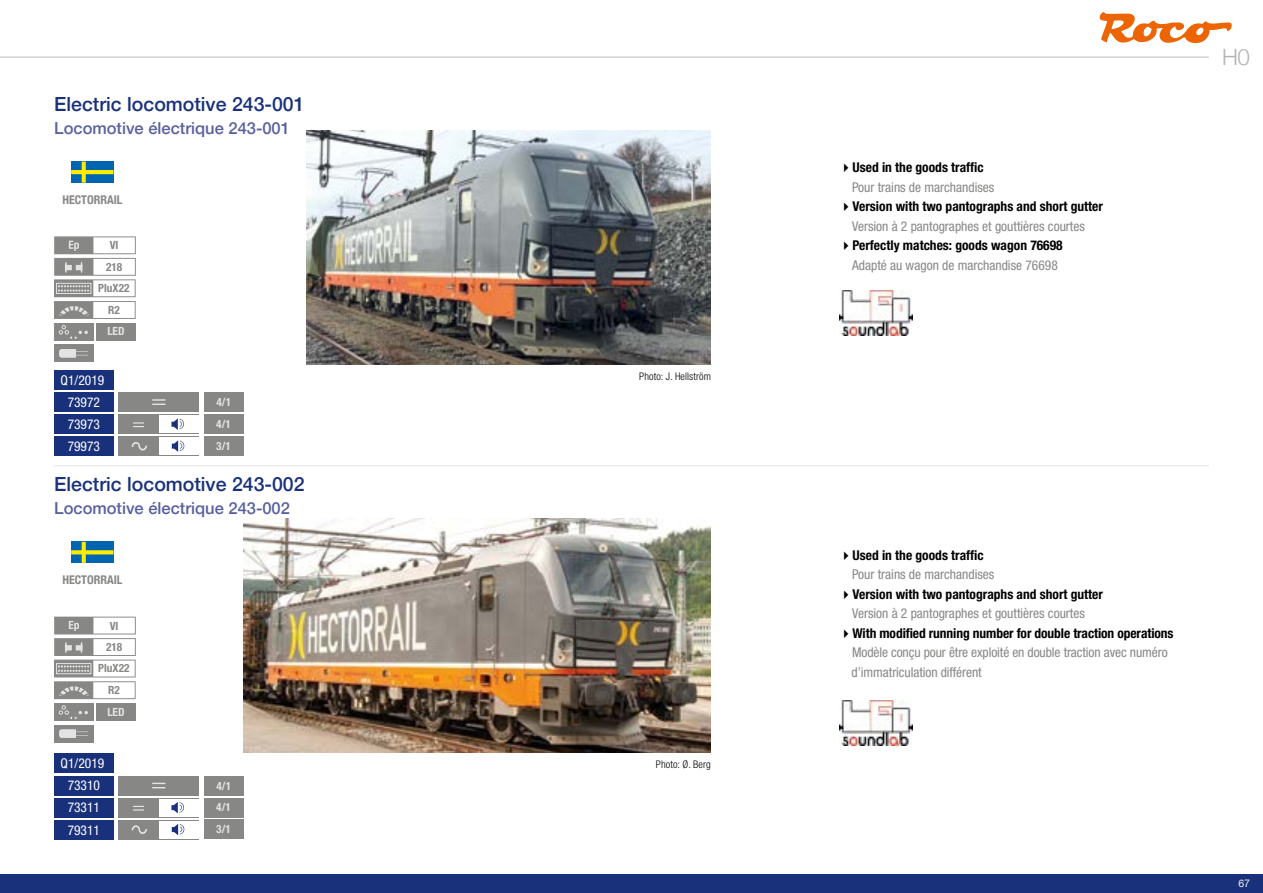
<style>
.page{position:relative;width:1263px;height:893px;background:#fff}
.page>*{position:absolute;margin:0;border:0;box-sizing:border-box;transform-origin:0 0}
.t1{font:300 22.5px "Helvetica Neue";color:#b1b2b3}
.t2{font:500 19.5px "Helvetica Neue";color:#19317b}
.t3{font:500 16.5px "Helvetica Neue";color:#59609e}
.t4{font:condensed 13.5px/19.5px "Helvetica Neue LT Std";color:#878786}
.t5{font:700 condensed 13.5px/19.5px "Helvetica Neue LT Std";color:#000;text-align:center}
.t6{font:condensed 13.5px "Helvetica Neue LT Std";color:#fff}
.t7{font:700 condensed 12px "Helvetica Neue";color:#878786}
.t8{font:700 condensed 11.4px "Helvetica Neue LT Std";color:#878786}
.t9{font:700 condensed 11.4px "Helvetica Neue LT Std";color:#e3e3e3}
.t10{font:300 condensed 10.5px "Helvetica Neue LT Std";letter-spacing:.01em;color:#000}
.t11{font:10.5px "Helvetica Neue";color:#ececed}
.s1{color:#000}
.s2{font-weight:700;color:#000}
.s3{font-weight:400;color:#878786}
</style>
<div class="page">
<hr style="left:0;top:57px;width:1263px;height:1px;background:#bdbebe">
<svg style="left:0;top:874px;width:1px;height:19px"></svg>
<div style="left:1px;top:874px;width:1262px;height:19px;background:#19317b"></div>
<div style="left:1209px;top:43px;width:54px;height:34px;background:#fff"></div>
<svg style="left:1099px;top:12px;width:133px;height:32px"></svg>
<hr style="left:54px;top:465px;width:1155px;height:1px;background:#e3e3e3">
<div style="left:96px;top:323px;width:40px;height:18px;background:#878786"></div>
<div style="left:96px;top:703px;width:40px;height:18px;background:#878786"></div>
<div style="left:54px;top:344px;width:39px;height:18px;background:#878786"></div>
<svg style="left:59px;top:349px;width:29px;height:9px"></svg>
<div style="left:54px;top:725px;width:39px;height:17px;background:#878786"></div>
<svg style="left:59px;top:729px;width:29px;height:9px"></svg>
<img style="left:307px;top:131px;width:404px;height:233px">
<img style="left:244px;top:518px;width:466px;height:234px">
<svg style="left:71px;top:162px;width:43px;height:21px"></svg>
<svg style="left:71px;top:542px;width:43px;height:21px"></svg>
<svg style="left:54px;top:236px;width:82px;height:83px"></svg>
<svg style="left:54px;top:617px;width:82px;height:82px"></svg>
<div style="left:54px;top:323px;width:39px;height:18px;background:#878786"></div>
<svg style="left:59px;top:325px;width:29px;height:14px"></svg>
<div style="left:54px;top:703px;width:39px;height:18px;background:#878786"></div>
<svg style="left:59px;top:705px;width:29px;height:14px"></svg>
<div style="left:119px;top:393px;width:80px;height:19px;background:#878786"></div>
<svg style="left:152px;top:399px;width:13px;height:6px"></svg>
<div style="left:119px;top:776px;width:80px;height:19px;background:#878786"></div>
<svg style="left:152px;top:783px;width:13px;height:5px"></svg>
<div style="left:54px;top:415px;width:60px;height:19px;background:#19317b"></div>
<div style="left:54px;top:798px;width:60px;height:19px;background:#19317b"></div>
<div style="left:54px;top:437px;width:60px;height:19px;background:#19317b"></div>
<div style="left:54px;top:820px;width:60px;height:19px;background:#19317b"></div>
<div style="left:54px;top:393px;width:60px;height:19px;background:#19317b"></div>
<div style="left:54px;top:776px;width:60px;height:19px;background:#19317b"></div>
<div style="left:54px;top:370px;width:60px;height:20px;background:#19317b"></div>
<div style="left:54px;top:754px;width:60px;height:19px;background:#19317b"></div>
<div style="left:119px;top:415px;width:80px;height:19px;background:#878786"></div>
<div style="left:159px;top:416px;width:39px;height:17px;background:#fff"></div>
<svg style="left:171px;top:418px;width:13px;height:12px"></svg>
<svg style="left:133px;top:422px;width:11px;height:5px"></svg>
<div style="left:119px;top:798px;width:80px;height:19px;background:#878786"></div>
<div style="left:159px;top:799px;width:39px;height:17px;background:#fff"></div>
<svg style="left:171px;top:802px;width:13px;height:11px"></svg>
<svg style="left:133px;top:806px;width:11px;height:5px"></svg>
<div style="left:204px;top:392px;width:39px;height:20px;background:#878786"></div>
<div style="left:204px;top:776px;width:39px;height:19px;background:#878786"></div>
<div style="left:204px;top:415px;width:39px;height:19px;background:#878786"></div>
<div style="left:204px;top:798px;width:39px;height:19px;background:#878786"></div>
<div style="left:204px;top:436px;width:39px;height:20px;background:#878786"></div>
<div style="left:204px;top:820px;width:39px;height:19px;background:#878786"></div>
<div style="left:119px;top:437px;width:80px;height:19px;background:#878786"></div>
<div style="left:159px;top:438px;width:39px;height:17px;background:#fff"></div>
<svg style="left:132px;top:442px;width:15px;height:9px"></svg>
<svg style="left:172px;top:440px;width:12px;height:12px"></svg>
<div style="left:119px;top:820px;width:80px;height:19px;background:#878786"></div>
<div style="left:159px;top:821px;width:39px;height:17px;background:#fff"></div>
<svg style="left:132px;top:825px;width:15px;height:9px"></svg>
<svg style="left:172px;top:824px;width:12px;height:11px"></svg>
<img style="left:839px;top:291px;width:73px;height:44px">
<img style="left:839px;top:700px;width:73px;height:45px">
<h2 class="t2" style="left:54px;top:88px;width:252px">Electric locomotive 243-001</h2>
<p class="t3" style="left:54px;top:114px;width:237px">Locomotive électrique 243-001</p>
<p class="t7" style="left:62px;top:190px;width:61px">HECTORRAIL</p>
<p class="t8" style="left:110px;top:238px;width:10px">VI</p>
<p class="t8" style="left:106px;top:260px;width:18px">218</p>
<p class="t8" style="left:98px;top:281px;width:33px">PluX22</p>
<p class="t8" style="left:108px;top:303px;width:13px">R2</p>
<p class="t9" style="left:107px;top:324px;width:19px">LED</p>
<p class="t6" style="left:61px;top:372px;width:45px">Q1/2019</p>
<p class="t6" style="left:68px;top:394px;width:34px">73972</p>
<p class="t9" style="left:216px;top:395px;width:16px">4/1</p>
<p class="t6" style="left:68px;top:416px;width:34px">73973</p>
<p class="t9" style="left:216px;top:417px;width:16px">4/1</p>
<p class="t6" style="left:68px;top:438px;width:34px">79973</p>
<p class="t9" style="left:216px;top:439px;width:16px">3/1</p>
<h2 class="t2" style="left:54px;top:469px;width:252px">Electric locomotive 243-002</h2>
<p class="t3" style="left:54px;top:495px;width:237px">Locomotive électrique 243-002</p>
<p class="t7" style="left:62px;top:570px;width:61px">HECTORRAIL</p>
<p class="t8" style="left:110px;top:619px;width:10px">VI</p>
<p class="t8" style="left:106px;top:640px;width:18px">218</p>
<p class="t8" style="left:98px;top:661px;width:33px">PluX22</p>
<p class="t8" style="left:108px;top:683px;width:13px">R2</p>
<p class="t9" style="left:107px;top:705px;width:19px">LED</p>
<p class="t6" style="left:61px;top:756px;width:45px">Q1/2019</p>
<p class="t6" style="left:68px;top:778px;width:34px">73310</p>
<p class="t9" style="left:216px;top:779px;width:16px">4/1</p>
<p class="t6" style="left:68px;top:800px;width:34px">73311</p>
<p class="t9" style="left:216px;top:800px;width:16px">4/1</p>
<p class="t6" style="left:68px;top:822px;width:34px">79311</p>
<p class="t9" style="left:216px;top:822px;width:16px">3/1</p>
<p class="t10" style="left:639px;top:370px;width:73px">Photo: J. Hellström</p>
<p class="t10" style="left:656px;top:758px;width:56px">Photo: Ø. Berg</p>
<p class="t4" style="left:852px;top:158px;width:144px;text-indent:-13px"><span class="s1">✔</span><span class="s2">Used in the goods traffic<br></span>Pour trains de marchandises</p>
<p class="t4" style="left:839px;top:197px;width:265px;text-align:center"><span class="s1">✔</span><span class="s2">Version with two pantographs and short gutter<br></span>Version à 2 pantographes et gouttières courtes</p>
<p class="t5" style="left:839px;top:236px;width:225px">✔Perfectly matches: goods wagon 76698<br><span class="s3">Adapté au wagon de marchandise 76698</span></p>
<h1 class="t1" style="left:1222px;top:39px;width:29px">H0</h1>
<p class="t4" style="left:852px;top:545px;width:144px;text-indent:-13px"><span class="s1">✔</span><span class="s2">Used in the goods traffic<br></span>Pour trains de marchandises</p>
<p class="t4" style="left:839px;top:584px;width:265px;text-align:center"><span class="s1">✔</span><span class="s2">Version with two pantographs and short gutter<br></span>Version à 2 pantographes et gouttières courtes</p>
<p class="t4" style="left:852px;top:623px;width:323px;text-indent:-13px"><span class="s1">✔</span><span class="s2">With modified running number for double traction operations<br></span>Modèle conçu pour être exploité en double traction avec numéro d’immatriculation différent</p>
<p class="t11" style="left:1238px;top:876px;width:13px">67</p>
</div>
